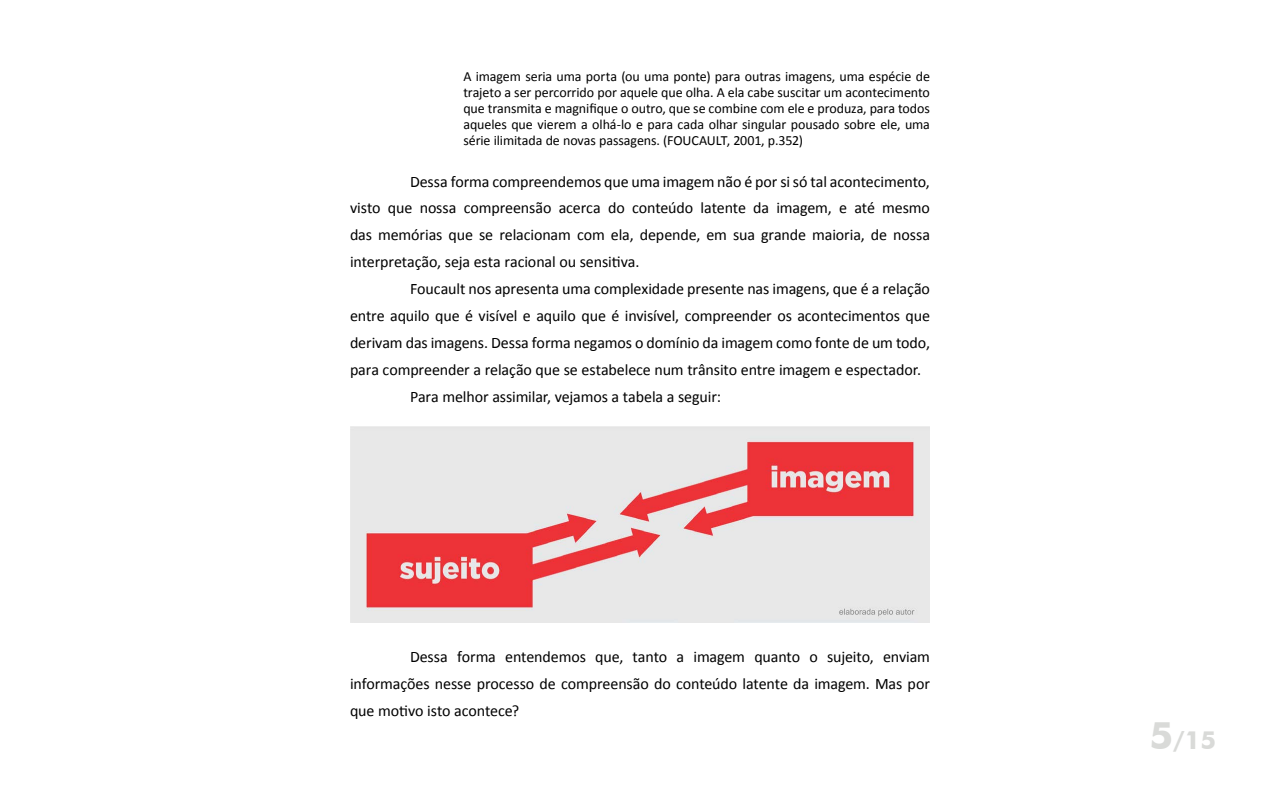
<style>
.page{position:relative;width:1280px;height:800px;background:#fff}
.page>*{position:absolute;margin:0;border:0;box-sizing:border-box;transform-origin:0 0}
.t1{font:700 25px "Futura BT";color:#d9dad8}
.t2{font:16px/27px "Calibri";letter-spacing:-.005em;color:#000;text-align:justify}
.t3{font:14px/16px "Calibri";letter-spacing:-.01em;color:#000;text-align:justify}
.s1{font-size:38px}
</style>
<div class="page">
<img style="left:350px;top:426px;width:580px;height:196px">
<p class="t3" style="left:463px;top:68px;width:468px">A imagem seria uma porta (ou uma ponte) para outras imagens, uma espécie de trajeto a ser percorrido por aquele que olha. A ela cabe suscitar um acontecimento que transmita e magnifique o outro, que se combine com ele e produza, para todos aqueles que vierem a olhá-lo e para cada olhar singular pousado sobre ele, uma série ilimitada de novas passagens. (FOUCAULT, 2001, p.352)</p>
<p class="t2" style="left:350px;top:168px;width:581px;text-indent:60px">Dessa forma compreendemos que uma imagem não é por si só tal acontecimento, visto que nossa compreensão acerca do conteúdo latente da imagem, e até mesmo das memórias que se relacionam com ela, depende, em sua grande maioria, de nossa interpretação, seja esta racional ou sensitiva.</p>
<p class="t2" style="left:410px;top:276px;width:521px">Foucault nos apresenta uma complexidade presente nas imagens, que é a relação</p>
<p class="t2" style="left:350px;top:303px;width:582px">entre aquilo que é visível e aquilo que é invisível, compreender os acontecimentos que</p>
<p class="t2" style="left:350px;top:330px;width:582px">derivam das imagens. Dessa forma negamos o domínio da imagem como fonte de um todo,</p>
<p class="t2" style="left:350px;top:357px;width:573px">para compreender a relação que se estabelece num trânsito entre imagem e espectador.</p>
<p class="t2" style="left:410px;top:384px;width:313px">Para melhor assimilar, vejamos a tabela a seguir:</p>
<p class="t2" style="left:350px;top:643px;width:581px;text-indent:60px">Dessa forma entendemos que, tanto a imagem quanto o sujeito, enviam informações nesse processo de compreensão do conteúdo latente da imagem. Mas por que motivo isto acontece?</p>
<h1 class="t1" style="left:1150px;top:725px;width:68px"><span class="s1">5</span>/15</h1>
</div>
